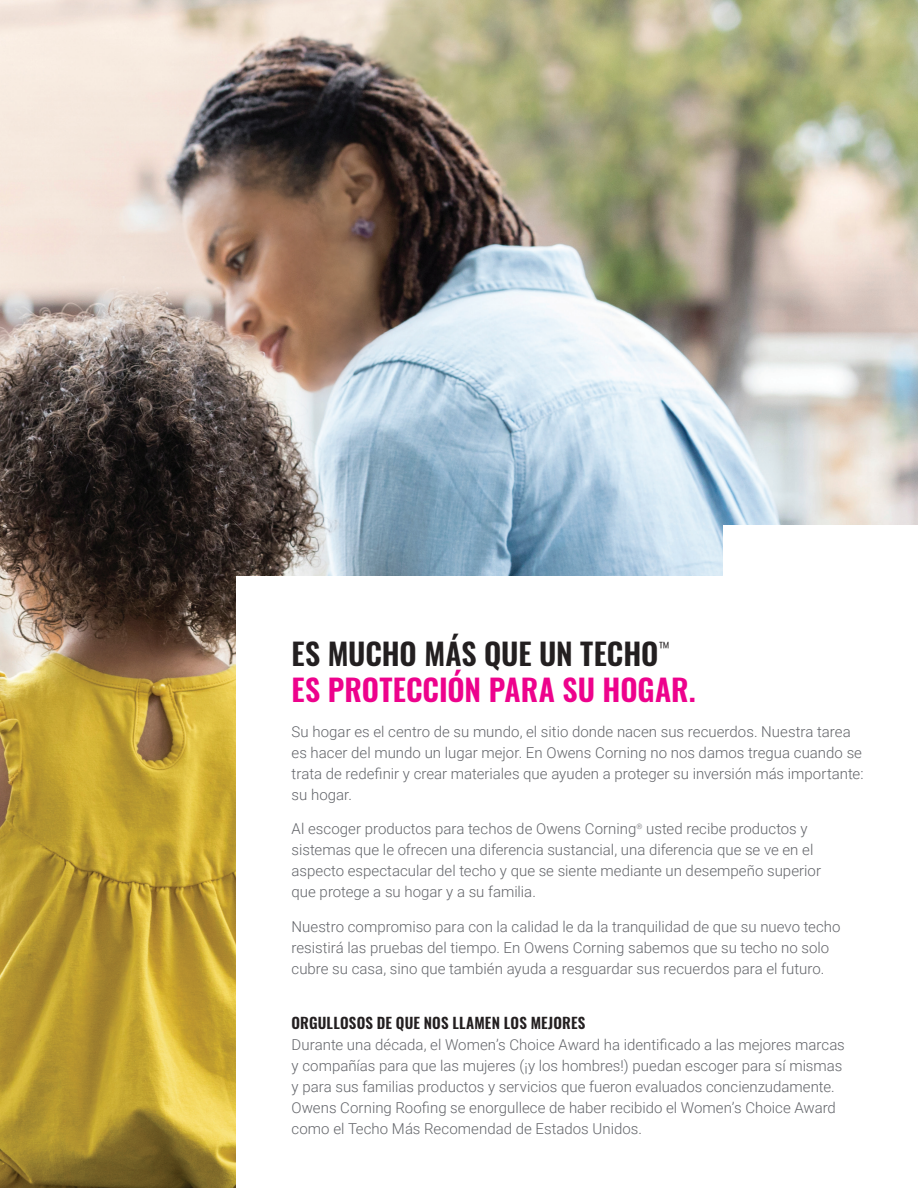
<style>
.page{position:relative;width:918px;height:1188px;background:#fff}
.page>*{position:absolute;margin:0;border:0;box-sizing:border-box;transform-origin:0 0}
.t1{font:600 30px/36px "Oswald";color:#ed028c}
.Body_Copy{font:300 15px/21px "Roboto";color:#63656a}
.t2{font:600 15px "Oswald";letter-spacing:.015em;color:#231f20}
.s1{color:#231f20}
</style>
<div class="page">
<img style="left:0;top:0;width:918px;height:1188px">
<div style="left:724px;top:526px;width:194px;height:550px;background:#fff"></div>
<div style="left:236px;top:577px;width:682px;height:611px;background:#fff"></div>
<h1 class="t1" style="left:292px;top:638px;width:406px"><span class="s1">ES MUCHO MÁS QUE UN TECHO</span><sup>™<br></sup>ES PROTECCIÓN PARA SU HOGAR.</h1>
<p class="Body_Copy" style="left:292px;top:721px;width:573px">Su hogar es el centro de su mundo, el sitio donde nacen sus recuerdos. Nuestra tarea es hacer del mundo un lugar mejor. En Owens Corning no nos damos tregua cuando se trata de redefinir y crear materiales que ayuden a proteger su inversión más importante: su hogar.</p>
<p class="Body_Copy" style="left:292px;top:818px;width:531px">Al escoger productos para techos de Owens Corning<sup>®</sup> usted recibe productos y sistemas que le ofrecen una diferencia sustancial, una diferencia que se ve en el aspecto espectacular del techo y que se siente mediante un desempeño superior que protege a su hogar y a su familia.</p>
<p class="Body_Copy" style="left:292px;top:915px;width:551px">Nuestro compromiso para con la calidad le da la tranquilidad de que su nuevo techo resistirá las pruebas del tiempo. En Owens Corning sabemos que su techo no solo cubre su casa, sino que también ayuda a resguardar sus recuerdos para el futuro.</p>
<h3 class="t2" style="left:292px;top:1015px;width:295px">ORGULLOSOS DE QUE NOS LLAMEN LOS MEJORES</h3>
<p class="Body_Copy" style="left:292px;top:1034px;width:555px">Durante una década, el Women’s Choice Award ha identificado a las mejores marcas y compañías para que las mujeres (¡y los hombres!) puedan escoger para sí mismas y para sus familias productos y servicios que fueron evaluados concienzudamente.<br>Owens Corning Roofing se enorgullece de haber recibido el Women’s Choice Award como el Techo Más Recomendad de Estados Unidos.</p>
</div>
